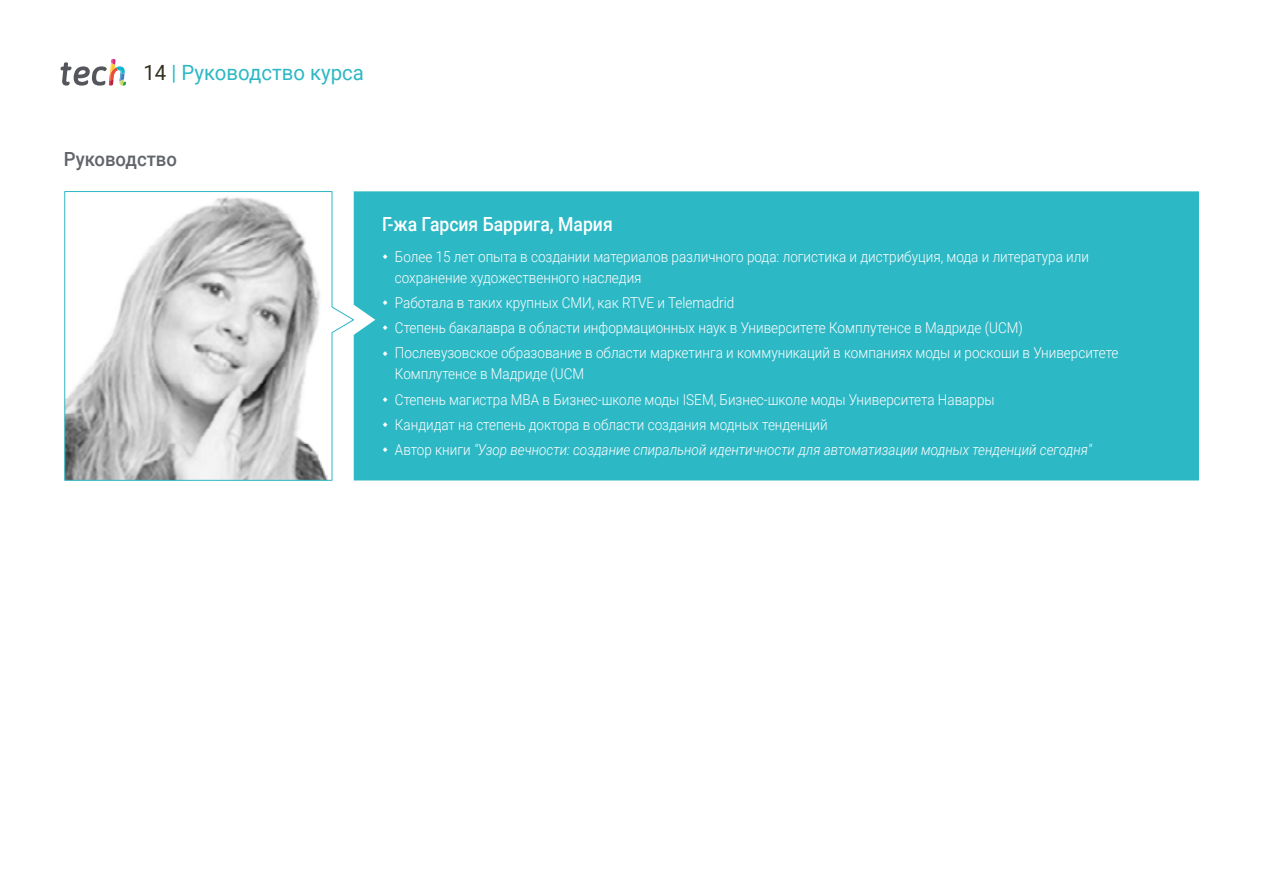
<style>
.page{position:relative;width:1263px;height:893px;background:#fff}
.page>*{position:absolute;margin:0;border:0;box-sizing:border-box;transform-origin:0 0}
.t1{font:21px "Roboto";color:#2db8c5}
.t2{font:500 19.5px "Roboto";color:#fff;scale:.9 1}
.t3{font:500 19.5px "Roboto";color:#61646a;scale:.95 1}
.t4{font:300 15px/25.2px "Roboto";color:#fff;scale:.9 1}
.s1{color:#312e20}
.s2{font-style:italic}
</style>
<div class="page">
<svg style="left:61px;top:59px;width:65px;height:27px"></svg>
<div style="left:354px;top:191px;width:845px;height:289px;background:#2db8c5"></div>
<svg style="left:64px;top:191px;width:290px;height:290px"></svg>
<svg style="left:383px;top:254px;width:4px;height:5px"></svg>
<svg style="left:383px;top:300px;width:4px;height:5px"></svg>
<svg style="left:383px;top:325px;width:4px;height:5px"></svg>
<svg style="left:383px;top:351px;width:4px;height:5px"></svg>
<svg style="left:383px;top:397px;width:4px;height:5px"></svg>
<svg style="left:383px;top:422px;width:4px;height:5px"></svg>
<svg style="left:383px;top:447px;width:4px;height:5px"></svg>
<h1 class="t1" style="left:144px;top:57px;width:222px"><span class="s1">14</span> | Руководство курса</h1>
<h2 class="t3" style="left:64px;top:145px;width:121px">Руководство</h2>
<h2 class="t2" style="left:382px;top:211px;width:258px">Г-жа Гарсия Баррига, Мария</h2>
<p class="t4" style="left:395px;top:245px;width:773px;line-height:21px">Более 15 лет опыта в создании материалов различного рода: логистика и дистрибуция, мода и литература или сохранение художественного наследия</p>
<p class="t4" style="left:395px;top:289px;width:805px">Работала в таких крупных СМИ, как RTVE и Telemadrid<br>Степень бакалавра в области информационных наук в Университете Комплутенсе в Мадриде (UCM)<br>Послевузовское образование в области маркетинга и коммуникаций в компаниях моды и роскоши в Университете</p>
<p class="t4" style="left:395px;top:361px;width:776px">Комплутенсе в Мадриде (UCM<br>Степень магистра MBA в Бизнес-школе моды ISEM, Бизнес-школе моды Университета Наварры<br>Кандидат на степень доктора в области создания модных тенденций<br>Автор книги <span class="s2">"Узор вечности: создание спиральной идентичности для автоматизации модных тенденций сегодня"</span></p>
</div>
